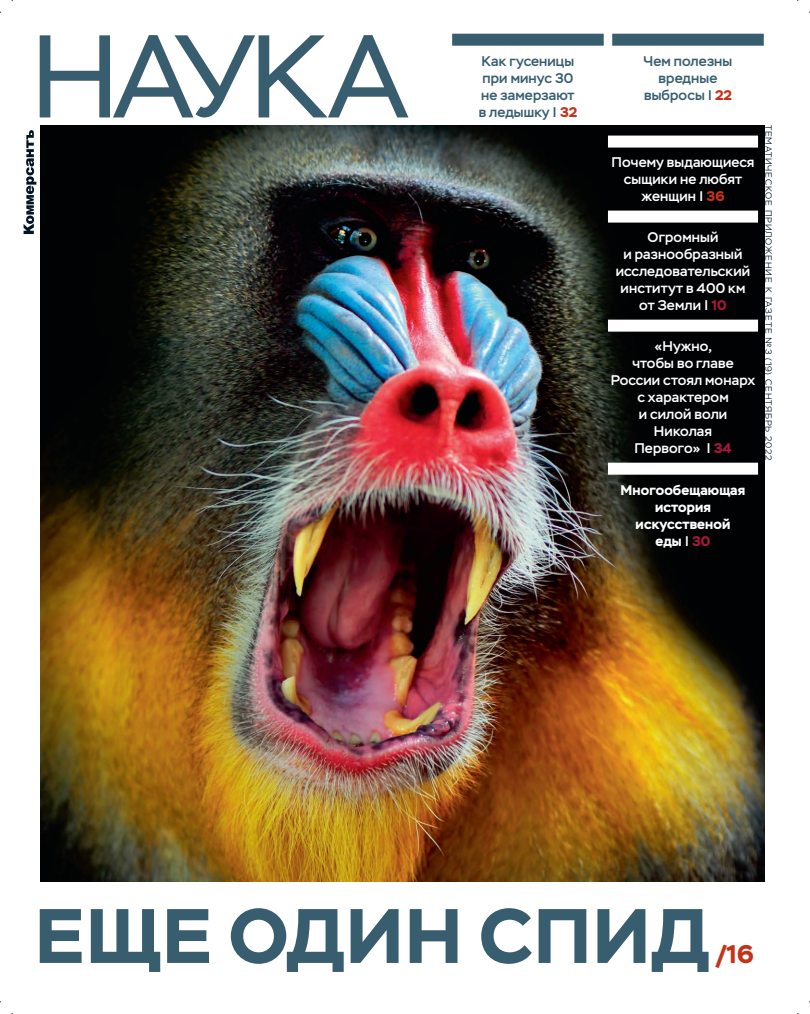
<style>
.page{position:relative;width:810px;height:1014px;background:#fff}
.page>*{position:absolute;margin:0;border:0;box-sizing:border-box;transform-origin:0 0}
.t1{font:700 76.9px "Stem";letter-spacing:.015em;color:#375d6e}
.t2{font:700 25.5px "Stem";color:#c5321a}
.t3{font:500 14px/17px "Stem";letter-spacing:.01em;color:#fff;text-align:center}
.t4{font:500 14px/17px "Stem";letter-spacing:.01em;color:#375d6e}
.t5{font:700 14px/17px "Stem";letter-spacing:.01em;color:#fff;text-align:center}
.t6{font:300 9px "Stem";letter-spacing:.09em;color:#011622}
.s1{font-weight:700;color:#c5321a}
.s2{font-weight:700;color:#a5193b}
.s3{font-weight:500}
.s4{color:#a5193b}
</style>
<div class="page">
<svg style="left:24px;top:130px;width:12px;height:104px"></svg>
<svg style="left:40px;top:35px;width:368px;height:82px"></svg>
<div style="left:452px;top:34px;width:151px;height:12px;background:#375d6e"></div>
<div style="left:612px;top:34px;width:151px;height:12px;background:#375d6e"></div>
<img style="left:41px;top:125px;width:723px;height:756px">
<div style="left:608px;top:136px;width:150px;height:12px;background:#fff"></div>
<div style="left:608px;top:211px;width:150px;height:12px;background:#fff"></div>
<div style="left:608px;top:320px;width:150px;height:12px;background:#fff"></div>
<div style="left:608px;top:463px;width:150px;height:12px;background:#fff"></div>
<p class="t4" style="left:478px;top:52px;width:100px">Как гусеницы при минус 30 не замерзают в ледышку | <span class="s1">32</span></p>
<p class="t4" style="left:643px;top:52px;width:90px;text-align:center">Чем полезны вредные выбросы | <span class="s1">22</span></p>
<p class="t3" style="left:611px;top:154px;width:144px">Почему выдающиеся сыщики не любят женщин | <span class="s1">36</span></p>
<p class="t3" style="left:615px;top:229px;width:136px">Огромный<br>и разнообразный исследовательский институт в 400 км от Земли | <span class="s2">10</span></p>
<p class="t3" style="left:610px;top:338px;width:146px">«Нужно,<br>чтобы во главе<br>России стоял монарх с характером<br>и силой воли<br>Николая<br>Первого» | <span class="s2">34</span></p>
<p class="t5" style="left:620px;top:481px;width:126px">Многообещающая история искусственой<br>еды <span class="s3">|</span> <span class="s4">30</span></p>
<p class="t6" style="left:773px;top:125px;width:337px;rotate:90deg">ТЕМАТИЧЕСКОЕ ПРИЛОЖЕНИЕ К ГАЗЕТЕ №3 (19) СЕНТЯБРЬ 2022</p>
<h1 class="t1" style="left:35px;top:886px;width:676px">ЕЩЕ ОДИН СПИД</h1>
<h2 class="t2" style="left:716px;top:937px;width:39px">/16</h2>
</div>
